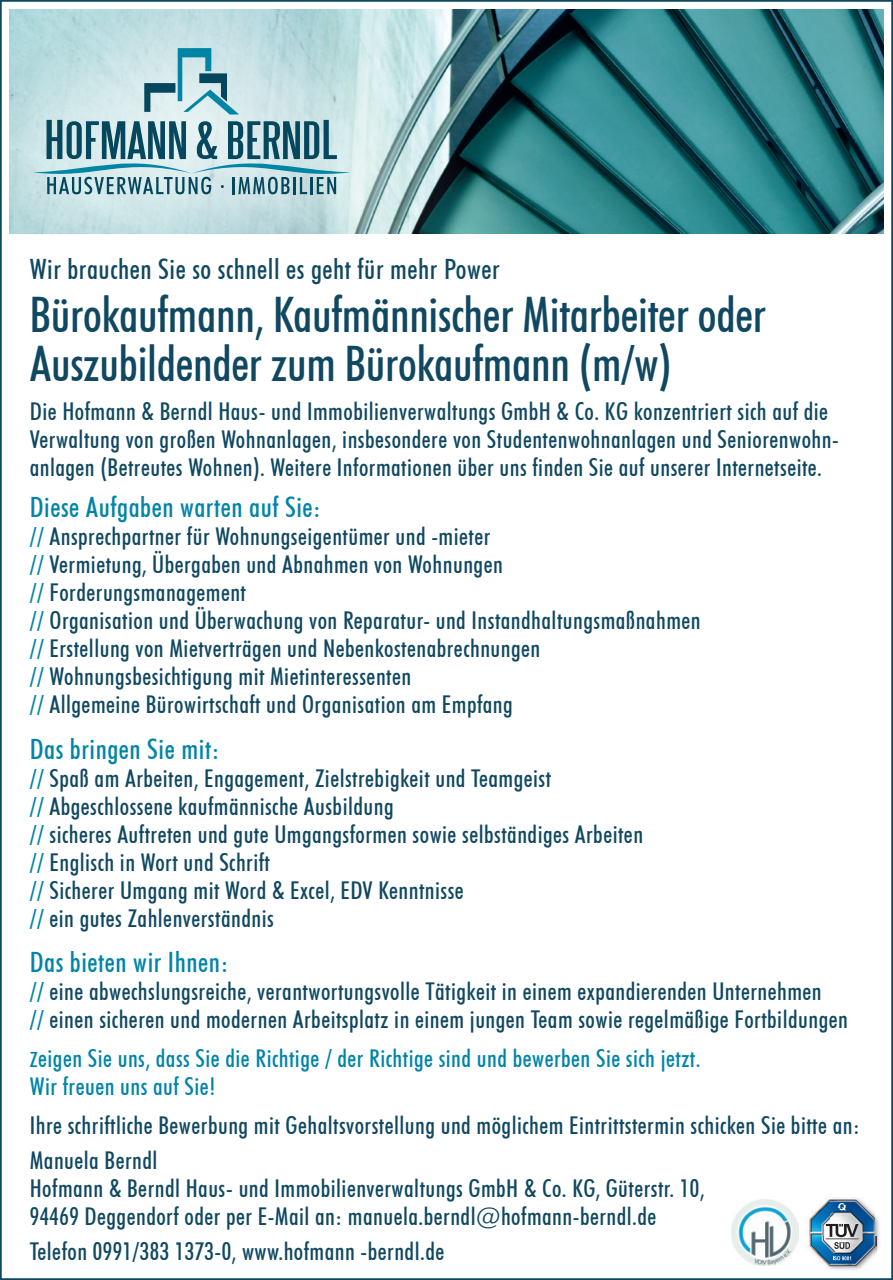
<style>
.page{position:relative;width:893px;height:1280px;background:#fff}
.page>*{position:absolute;margin:0;border:0;box-sizing:border-box;transform-origin:0 0}
.t1{font:500 condensed 49px/49px "Futura BT";letter-spacing:-.005em;color:#104861}
.t2{font:500 condensed 28px "Futura BT";letter-spacing:.02em;color:#0084a9}
.t3{font:500 condensed 28px "Futura BT";letter-spacing:.02em;color:#104861}
.t4{font:500 condensed 24.5px/28px "Futura BT";letter-spacing:.02em;color:#104861}
.t5{font:500 condensed 24.5px/28px "Futura BT";letter-spacing:.02em;color:#0084a9}
.s1{color:#0084a9}
.s2{font-size:21px}
</style>
<div class="page">
<img style="left:798px;top:1197px;width:81px;height:73px">
<svg style="left:825px;top:1223px;width:34px;height:26px"></svg>
<svg style="left:837px;top:1203px;width:9px;height:7px"></svg>
<svg style="left:833px;top:1256px;width:18px;height:4px"></svg>
<img style="left:732px;top:1199px;width:66px;height:67px">
<img style="left:484px;top:10px;width:399px;height:223px">
<div style="left:0;top:0;width:484px;height:335px;background:#fff;opacity:.77"></div>
<svg style="left:33px;top:48px;width:318px;height:146px;background:#a2c5cc"></svg>
<p class="t3" style="left:30px;top:252px;width:472px">Wir brauchen Sie so schnell es geht für mehr Power</p>
<h1 class="t1" style="left:30px;top:289px;width:738px">Bürokaufmann, Kaufmännischer Mitarbeiter oder<br>Auszubildender zum Bürokaufmann (m/w)</h1>
<p class="t4" style="left:30px;top:398px;width:811px">Die Hofmann &amp; Berndl Haus- und Immobilienverwaltungs GmbH &amp; Co. KG konzentriert sich auf die<br>Verwaltung von großen Wohnanlagen, insbesondere von Studentenwohnanlagen und Seniorenwohn&shy;anlagen (Betreutes Wohnen). Weitere Informationen über uns finden Sie auf unserer Internetseite.</p>
<p class="t2" style="left:30px;top:490px;width:293px">Diese Aufgaben warten auf Sie:</p>
<p class="t4" style="left:30px;top:522px;width:672px"><span class="s1">//</span> Ansprechpartner für Wohnungseigentümer und -mieter<br><span class="s1">//</span> Vermietung, Übergaben und Abnahmen von Wohnungen<br><span class="s1">//</span> Forderungsmanagement<br><span class="s1">//</span> Organisation und Überwachung von Reparatur- und Instandhaltungsmaßnahmen <span class="s1">//</span> Erstellung von Mietverträgen und Nebenkostenabrechnungen<br><span class="s1">//</span> Wohnungsbesichtigung mit Mietinteressenten<br><span class="s1">//</span> Allgemeine Bürowirtschaft und Organisation am Empfang</p>
<p class="t2" style="left:30px;top:732px;width:191px">Das bringen Sie mit:</p>
<p class="t4" style="left:30px;top:764px;width:615px"><span class="s1">//</span> Spaß am Arbeiten, Engagement, Zielstrebigkeit und Teamgeist<br><span class="s1">//</span> Abgeschlossene kaufmännische Ausbildung<br><span class="s1">//</span> sicheres Auftreten und gute Umgangsformen sowie selbständiges Arbeiten <span class="s1">//</span> Englisch in Wort und Schrift<br><span class="s1">//</span> Sicherer Umgang mit Word &amp; Excel, EDV Kenntnisse<br><span class="s1">//</span> ein gutes Zahlenverständnis</p>
<p class="t2" style="left:30px;top:944px;width:200px">Das bieten wir Ihnen:</p>
<p class="t4" style="left:30px;top:977px;width:820px"><span class="s1">//</span> eine abwechslungsreiche, verantwortungsvolle Tätigkeit in einem expandierenden Unternehmen<br><span class="s1">//</span> einen sicheren und modernen Arbeitsplatz in einem jungen Team sowie regelmäßige Fortbildungen</p>
<p class="t5" style="left:30px;top:1044px;width:672px"><span class="s2">Z</span>eigen Sie uns, dass Sie die Richtige / der Richtige sind und bewerben Sie sich jetzt.<br>Wir freuen uns auf Sie!</p>
<p class="t4" style="left:30px;top:1107px;width:831px;line-height:35px">Ihre schriftliche Bewerbung mit Gehaltsvorstellung und möglichem Eintrittstermin schicken Sie bitte an:<br>Manuela Berndl</p>
<p class="t4" style="left:30px;top:1174px;width:676px">Hofmann &amp; Berndl Haus- und Immobilienverwaltungs GmbH &amp; Co. KG, Güterstr. 10,<br>94469 Deggendorf oder per E-Mail an: manuela.berndl@hofmann-berndl.de</p>
<p class="t4" style="left:30px;top:1237px;width:416px">Telefon 0991/383 1373-0, www.hofmann -berndl.de</p>
</div>
